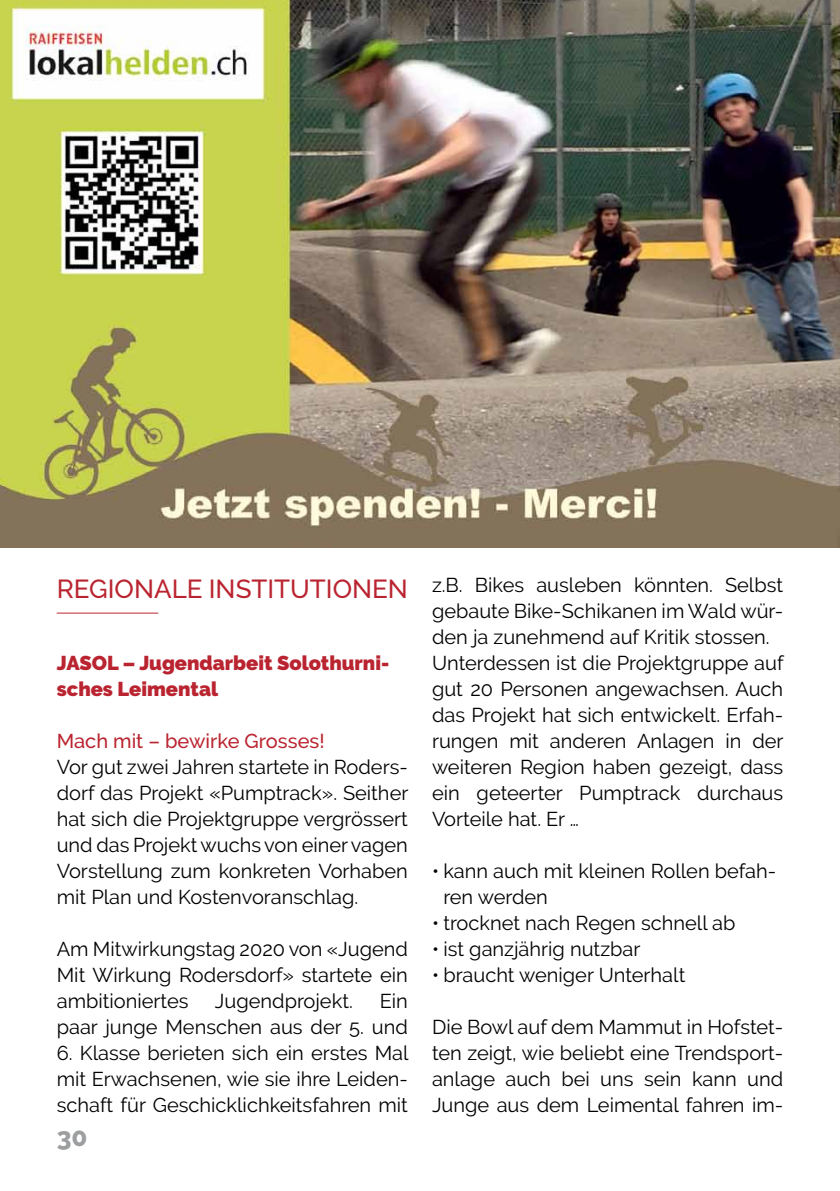
<style>
.page{position:relative;width:840px;height:1191px;background:#fff}
.page>*{position:absolute;margin:0;border:0;box-sizing:border-box;transform-origin:0 0}
.t1{font:500 26px "Raleway";color:#ba2430}
.t2{font:800 26px "Raleway";color:#9c9e9f}
.t3{font:20px/26px "Raleway";color:#000;text-align:justify}
.t4{font:900 20px/26px "Raleway";color:#ba2430}
.t5{font:500 20px "Raleway";color:#ba2430}
</style>
<div class="page">
<hr style="left:57px;top:612px;width:101px;height:1px;background:#ba2430">
<img style="left:0;top:0;width:839px;height:548px">
<h1 class="t1" style="left:57px;top:574px;width:34px">Regionale</h1>
<h1 class="t1" style="left:209px;top:574px;width:24px">Institutionen</h1>
<p class="t4" style="left:57px;top:650px;width:334px">JASOL – Jugendarbeit Solothurni&shy;sches Leimental</p>
<p class="t5" style="left:57px;top:729px;width:269px">Mach mit – bewirke Grosses!</p>
<p class="t3" style="left:57px;top:754px;width:353px">Vor gut zwei Jahren startete in Roders&shy;dorf das Projekt «Pumptrack». Seither hat sich die Projektgruppe vergrössert und das Projekt wuchs von einer vagen Vorstellung zum konkreten Vorhaben mit Plan und Kostenvoranschlag.</p>
<p class="t3" style="left:57px;top:936px;width:352px">Am Mitwirkungstag 2020 von «Jugend Mit Wirkung Rodersdorf» startete ein ambitioniertes</p>
<p class="t3" style="left:57px;top:988px;width:352px;text-align:right">Ein<br>paar junge Menschen aus der 5. und</p>
<p class="t3" style="left:57px;top:1040px;width:353px">6. Klasse berieten sich ein erstes Mal mit Erwachsenen, wie sie ihre Leiden&shy;schaft für Geschicklichkeitsfahren mit</p>
<p class="t3" style="left:215px;top:988px;width:139px">Jugendprojekt.</p>
<h1 class="t2" style="left:57px;top:1121px;width:32px">30</h1>
<p class="t3" style="left:432px;top:572px;width:353px;text-align:left">z.B. Bikes ausleben könnten. Selbst gebaute Bike-Schikanen im Wald wür&shy;den ja zunehmend auf Kritik stossen.<br>Unterdessen ist die Projektgruppe auf gut 20 Personen angewachsen. Auch das Projekt hat sich entwickelt. Erfah&shy;rungen mit anderen Anlagen in der weiteren Region haben gezeigt, dass ein geteerter Pumptrack durchaus Vorteile hat. Er …</p>
<p class="t3" style="left:443px;top:858px;width:334px;text-indent:-11px">• kann auch mit kleinen Rollen befah&shy;ren werden</p>
<p class="t3" style="left:432px;top:910px;width:305px">• trocknet nach Regen schnell ab</p>
<p class="t3" style="left:432px;top:936px;width:210px">• ist ganzjährig nutzbar</p>
<p class="t3" style="left:432px;top:962px;width:255px">• braucht weniger Unterhalt</p>
<p class="t3" style="left:432px;top:1014px;width:352px">Die Bowl auf dem Mammut in Hofstet&shy;ten zeigt, wie beliebt eine Trendsport&shy;anlage auch bei uns sein kann und Junge aus dem Leimental fahren im-</p>
</div>
